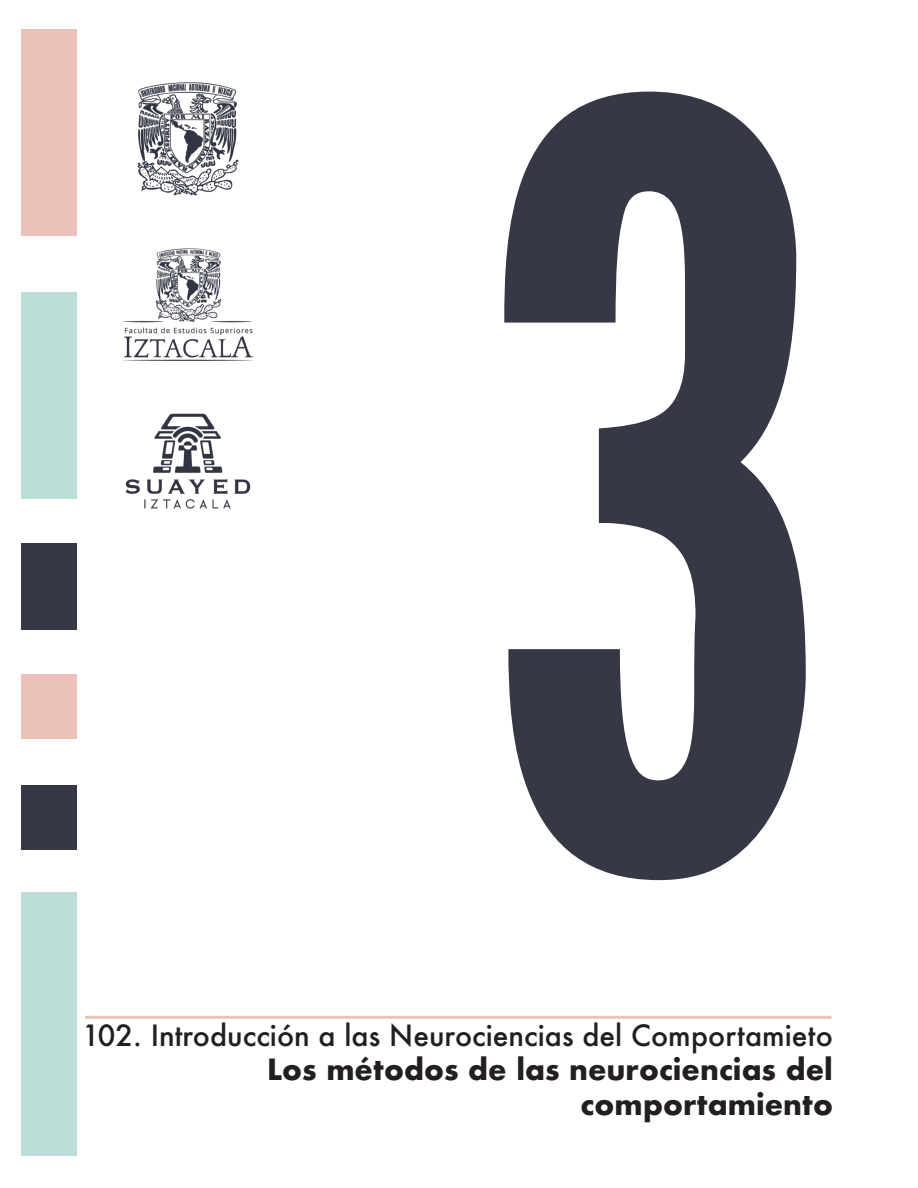
<style>
.page{position:relative;width:918px;height:1188px;background:#fff}
.page>*{position:absolute;margin:0;border:0;box-sizing:border-box;transform-origin:0 0}
.t1{font:1050px "League Gothic";color:#363845}
.t2{font:500 28.5px "Futura";color:#231f20}
.t3{font:700 28.5px/34.2px "Futura";color:#231f20;text-align:right}
</style>
<div class="page">
<div style="left:21px;top:30px;width:56px;height:206px;background:#ecc1ba"></div>
<div style="left:21px;top:292px;width:56px;height:207px;background:#bdddd8"></div>
<div style="left:21px;top:892px;width:56px;height:264px;background:#bdddd8"></div>
<div style="left:21px;top:674px;width:56px;height:65px;background:#ecc1ba"></div>
<div style="left:21px;top:544px;width:56px;height:86px;background:#363845"></div>
<div style="left:21px;top:785px;width:56px;height:64px;background:#363845"></div>
<hr style="left:85px;top:1016px;width:746px;height:3px;background:#ecc1ba">
<img style="left:123px;top:82px;width:130px;height:427px">
<p class="t1" style="left:481px;top:-128px;width:353px">3</p>
<p class="t2" style="left:82px;top:1016px;width:752px">102. Introducción a las Neurociencias del Comportamieto</p>
<p class="t3" style="left:267px;top:1053px;width:567px">Los métodos de las neurociencias del comportamiento</p>
</div>
